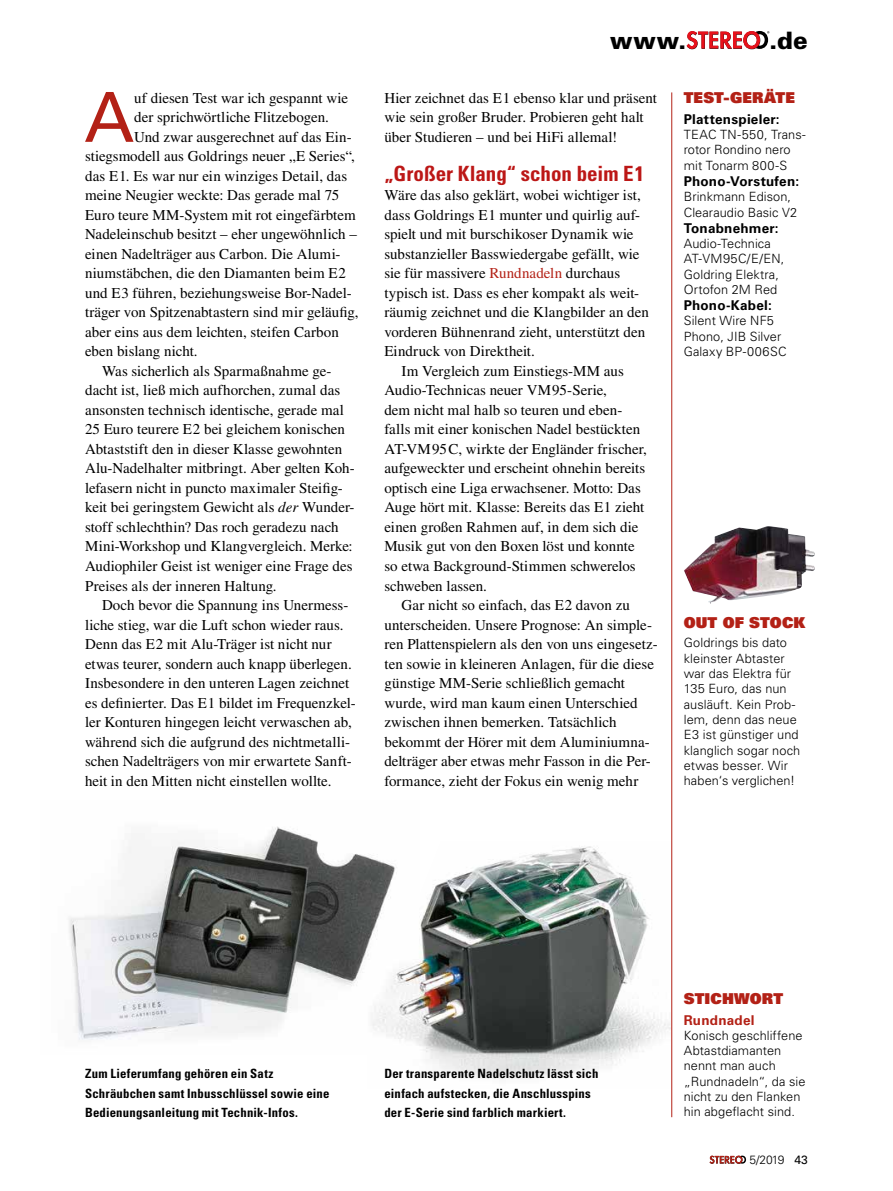
<style>
.page{position:relative;width:893px;height:1191px;background:#fff}
.page>*{position:absolute;margin:0;border:0;box-sizing:border-box;transform-origin:0 0}
.t1{font:69px "Univers LT Std";color:#b32116}
.t2{font:900 24px "Univers LT Std";color:#000}
.t3{font:700 condensed 21px "Univers LT Std";color:#bc1716}
.t4{font:15px/19.5px "Times LT Std";color:#000}
.t5{font:15px "Univers LT Std X Black";letter-spacing:.01em;color:#b32116}
.t6{font:700 13.5px "Univers LT Std";letter-spacing:.015em;color:#000}
.t7{font:700 13.5px "Univers LT Std";letter-spacing:.02em;color:#b32116}
.t8{font:300 12.75px/15.3px "Univers LT Std";letter-spacing:.005em;color:#000}
.t9{font:700 condensed 12.75px/19.5px "Univers LT Std";letter-spacing:.015em;color:#000}
.t10{font:300 12px "Univers LT Std";color:#000}
.s1{font-style:italic}
.s2{color:#b32116}
.s3{font-weight:400}
</style>
<div class="page">
<svg style="left:709px;top:1155px;width:37px;height:8px"></svg>
<img style="left:69px;top:826px;width:299px;height:214px">
<img style="left:368px;top:846px;width:303px;height:233px">
<hr style="left:671px;top:92px;width:1px;height:1025px;background:#b32116">
<img style="left:684px;top:526px;width:131px;height:78px">
<svg style="left:687px;top:31px;width:82px;height:18px"></svg>
<h1 class="t1" style="left:84px;top:76px;width:51px">A</h1>
<p class="t4" style="left:134px;top:88px;width:215px">uf diesen Test war ich gespannt wie</p>
<p class="t4" style="left:134px;top:107px;width:196px">der sprichwörtliche Flitzebogen.</p>
<p class="t4" style="left:134px;top:127px;width:219px">Und zwar ausgerechnet auf das Ein-</p>
<p class="t4" style="left:85px;top:146px;width:271px">stiegsmodell aus Goldrings neuer „E Series“,</p>
<p class="t4" style="left:85px;top:166px;width:264px">das E1. Es war nur ein winziges Detail, das</p>
<p class="t4" style="left:85px;top:185px;width:256px">meine Neugier weckte: Das gerade mal 75</p>
<p class="t4" style="left:85px;top:205px;width:272px">Euro teure MM-System mit rot eingefärbtem</p>
<p class="t4" style="left:85px;top:224px;width:273px">Nadeleinschub besitzt – eher ungewöhnlich –</p>
<p class="t4" style="left:85px;top:244px;width:257px">einen Nadelträger aus Carbon. Die Alumi-</p>
<p class="t4" style="left:85px;top:263px;width:262px">niumstäbchen, die den Diamanten beim E2</p>
<p class="t4" style="left:85px;top:283px;width:268px">und E3 führen, beziehungsweise Bor-Nadel-</p>
<p class="t4" style="left:85px;top:302px;width:275px">träger von Spitzenabtastern sind mir geläufig,</p>
<p class="t4" style="left:85px;top:322px;width:255px">aber eins aus dem leichten, steifen Carbon</p>
<p class="t4" style="left:85px;top:341px;width:114px">eben bislang nicht.</p>
<p class="t4" style="left:102px;top:361px;width:231px">Was sicherlich als Sparmaßnahme ge-</p>
<p class="t4" style="left:85px;top:380px;width:257px">dacht ist, ließ mich aufhorchen, zumal das</p>
<p class="t4" style="left:85px;top:400px;width:260px">ansonsten technisch identische, gerade mal</p>
<p class="t4" style="left:85px;top:419px;width:262px">25 Euro teurere E2 bei gleichem konischen</p>
<p class="t4" style="left:85px;top:439px;width:259px">Abtaststift den in dieser Klasse gewohnten</p>
<p class="t4" style="left:85px;top:458px;width:271px">Alu-Nadelhalter mitbringt. Aber gelten Koh-</p>
<p class="t4" style="left:85px;top:478px;width:259px">lefasern nicht in puncto maximaler Steifig-</p>
<p class="t4" style="left:85px;top:497px;width:271px">keit bei geringstem Gewicht als <span class="s1">der</span> Wunder-</p>
<p class="t4" style="left:85px;top:517px;width:255px">stoff schlechthin? Das roch geradezu nach</p>
<p class="t4" style="left:85px;top:536px;width:269px">Mini-Workshop und Klangvergleich. Merke:</p>
<p class="t4" style="left:85px;top:556px;width:269px">Audiophiler Geist ist weniger eine Frage des</p>
<p class="t4" style="left:85px;top:575px;width:193px">Preises als der inneren Haltung.</p>
<p class="t4" style="left:102px;top:595px;width:248px">Doch bevor die Spannung ins Unermess-</p>
<p class="t4" style="left:85px;top:614px;width:260px">liche stieg, war die Luft schon wieder raus.</p>
<p class="t4" style="left:85px;top:634px;width:248px">Denn das E2 mit Alu-Träger ist nicht nur</p>
<p class="t4" style="left:85px;top:653px;width:268px">etwas teurer, sondern auch knapp überlegen.</p>
<p class="t4" style="left:85px;top:673px;width:266px">Insbesondere in den unteren Lagen zeichnet</p>
<p class="t4" style="left:85px;top:692px;width:272px">es definierter. Das E1 bildet im Frequenzkel-</p>
<p class="t4" style="left:85px;top:712px;width:268px">ler Konturen hingegen leicht verwaschen ab,</p>
<p class="t4" style="left:85px;top:731px;width:267px">während sich die aufgrund des nichtmetalli-</p>
<p class="t4" style="left:85px;top:751px;width:268px">schen Nadelträgers von mir erwartete Sanft-</p>
<p class="t4" style="left:85px;top:770px;width:248px">heit in den Mitten nicht einstellen wollte.</p>
<h2 class="t2" style="left:610px;top:26px;width:78px">www.</h2>
<h2 class="t2" style="left:769px;top:26px;width:40px">.de</h2>
<p class="t4" style="left:384px;top:88px;width:274px">Hier zeichnet das E1 ebenso klar und präsent wie sein großer Bruder. Probieren geht halt über Studieren – und bei HiFi allemal!</p>
<h3 class="t3" style="left:384px;top:160px;width:261px">„Großer Klang“ schon beim E1</h3>
<p class="t4" style="left:384px;top:185px;width:258px">Wäre das also geklärt, wobei wichtiger ist,</p>
<p class="t4" style="left:384px;top:205px;width:257px">dass Goldrings E1 munter und quirlig auf-</p>
<p class="t4" style="left:384px;top:224px;width:251px">spielt und mit burschikoser Dynamik wie</p>
<p class="t4" style="left:384px;top:244px;width:257px">substanzieller Basswiedergabe gefällt, wie</p>
<p class="t4" style="left:384px;top:263px;width:237px">sie für massivere <span class="s2">Rundnadeln</span> durchaus</p>
<p class="t4" style="left:384px;top:283px;width:256px">typisch ist. Dass es eher kompakt als weit-</p>
<p class="t4" style="left:384px;top:302px;width:266px">räumig zeichnet und die Klangbilder an den</p>
<p class="t4" style="left:384px;top:322px;width:262px">vorderen Bühnenrand zieht, unterstützt den</p>
<p class="t4" style="left:384px;top:341px;width:152px">Eindruck von Direktheit.</p>
<p class="t4" style="left:401px;top:361px;width:224px">Im Vergleich zum Einstiegs-MM aus</p>
<p class="t4" style="left:384px;top:380px;width:224px">Audio-Technicas neuer VM95-Serie,</p>
<p class="t4" style="left:384px;top:400px;width:239px">dem nicht mal halb so teuren und eben-</p>
<p class="t4" style="left:384px;top:419px;width:257px">falls mit einer konischen Nadel bestückten</p>
<p class="t4" style="left:384px;top:439px;width:264px">AT-VM95C, wirkte der Engländer frischer,</p>
<p class="t4" style="left:384px;top:458px;width:262px">aufgeweckter und erscheint ohnehin bereits</p>
<p class="t4" style="left:384px;top:478px;width:258px">optisch eine Liga erwachsener. Motto: Das</p>
<p class="t4" style="left:384px;top:497px;width:261px">Auge hört mit. Klasse: Bereits das E1 zieht</p>
<p class="t4" style="left:384px;top:517px;width:256px">einen großen Rahmen auf, in dem sich die</p>
<p class="t4" style="left:384px;top:536px;width:252px">Musik gut von den Boxen löst und konnte</p>
<p class="t4" style="left:384px;top:556px;width:253px">so etwa Background-Stimmen schwerelos</p>
<p class="t4" style="left:384px;top:575px;width:104px">schweben lassen.</p>
<p class="t4" style="left:401px;top:595px;width:230px">Gar nicht so einfach, das E2 davon zu</p>
<p class="t4" style="left:384px;top:614px;width:269px">unterscheiden. Unsere Prognose: An simple-</p>
<p class="t4" style="left:384px;top:634px;width:275px">ren Plattenspielern als den von uns eingesetz-</p>
<p class="t4" style="left:384px;top:653px;width:271px">ten sowie in kleineren Anlagen, für die diese</p>
<p class="t4" style="left:384px;top:673px;width:242px">günstige MM-Serie schließlich gemacht</p>
<p class="t4" style="left:384px;top:692px;width:255px">wurde, wird man kaum einen Unterschied</p>
<p class="t4" style="left:384px;top:712px;width:234px">zwischen ihnen bemerken. Tatsächlich</p>
<p class="t4" style="left:384px;top:731px;width:267px">bekommt der Hörer mit dem Aluminiumna-</p>
<p class="t4" style="left:384px;top:751px;width:268px">delträger aber etwas mehr Fasson in die Per-</p>
<p class="t4" style="left:384px;top:770px;width:256px">formance, zieht der Fokus ein wenig mehr</p>
<p class="t5" style="left:684px;top:88px;width:113px">TEST-GERÄTE</p>
<p class="t6" style="left:684px;top:111px;width:97px">Plattenspieler:</p>
<p class="t8" style="left:684px;top:127px;width:123px">TEAC TN-550, Trans&shy;rotor Rondino nero mit Tonarm 800-S</p>
<p class="t6" style="left:684px;top:173px;width:117px">Phono-Vorstufen:</p>
<p class="t8" style="left:684px;top:189px;width:115px">Brinkmann Edison,<br>Clearaudio Basic V2</p>
<p class="t6" style="left:684px;top:220px;width:96px">Tonabnehmer:</p>
<p class="t8" style="left:684px;top:236px;width:102px">Audio-Technica<br>AT-VM95C/E/EN,<br>Goldring Elektra,<br>Ortofon 2M Red</p>
<p class="t6" style="left:684px;top:297px;width:90px">Phono-Kabel:</p>
<p class="t8" style="left:684px;top:313px;width:104px">Silent Wire NF5<br>Phono, JIB Silver<br>Galaxy BP-006SC</p>
<p class="t5" style="left:684px;top:612px;width:123px">OUT OF STOCK</p>
<p class="t8" style="left:684px;top:635px;width:118px">Goldrings bis dato kleinster Abtaster war das Elektra für<br>135 Euro, das nun ausläuft. Kein Prob&shy;lem, denn das neue<br>E3 ist günstiger und klanglich sogar noch etwas besser. Wir haben‘s verglichen!</p>
<p class="t9" style="left:85px;top:1063px;width:246px">Zum Lieferumfang gehören ein Satz<br>Schräubchen samt Inbusschlüssel sowie eine<br>Bedienungsanleitung mit Technik-Infos.</p>
<p class="t9" style="left:384px;top:1063px;width:215px">Der transparente Nadelschutz lässt sich einfach aufstecken, die Anschlusspins der E-Serie sind farblich markiert.</p>
<p class="t5" style="left:684px;top:988px;width:101px">STICHWORT</p>
<p class="t7" style="left:684px;top:1011px;width:72px">Rundnadel</p>
<p class="t8" style="left:684px;top:1027px;width:123px">Konisch geschliffene<br>Abtastdiamanten nennt man auch „Rundnadeln“, da sie nicht zu den Flanken hin abgeflacht sind.</p>
<p class="t10" style="left:749px;top:1152px;width:60px">5/2019 <span class="s3">43</span></p>
</div>
